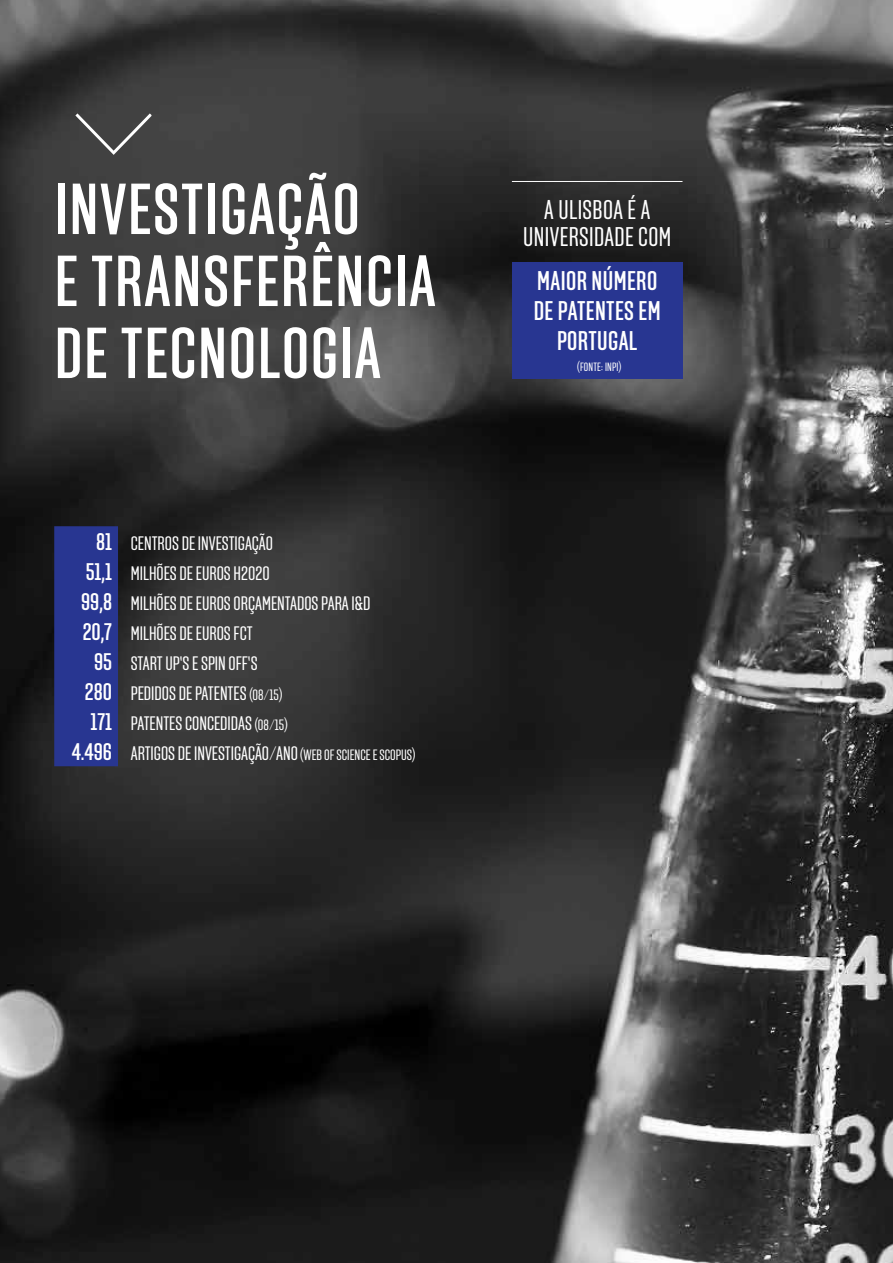
<style>
.page{position:relative;width:893px;height:1263px;background:#fff}
.page>*{position:absolute;margin:0;border:0;box-sizing:border-box;transform-origin:0 0}
.t1{font:500 72px/72px "Solido Compressed";letter-spacing:.025em;color:#fff}
.t2{font:500 27px/30px "Solido Compressed";letter-spacing:.015em;color:#fff;text-align:center}
.t3{font:27px/27px "Solido Compressed";letter-spacing:.015em;color:#fff;text-align:center}
.t4{font:19.5px "Solido Compressed";color:#fff}
.t5{font:12px "Solido Compressed";letter-spacing:.015em;color:#fff}
.s1{font-weight:500;font-size:24px}
.s2{font-size:15px}
</style>
<div class="page">
<img style="left:0;top:0;width:893px;height:1263px">
<svg style="left:75px;top:113px;width:76px;height:42px;background:#535353"></svg>
<hr style="left:512px;top:181px;width:170px;height:1px;background:#fff">
<div style="left:512px;top:262px;width:170px;height:116px;background:#283691"></div>
<div style="left:54px;top:526px;width:64px;height:240px;background:#283691"></div>
<h1 class="t1" style="left:55px;top:176px;width:382px">INVESTIGAÇÃO<br>E TRANSFERÊNCIA<br>DE TECNOLOGIA</h1>
<p class="t4" style="left:96px;top:532px;width:178px"><span class="s1">81</span> CENTROS DE INVESTIGAÇÃO</p>
<p class="t4" style="left:86px;top:562px;width:185px"><span class="s1">51,1</span> MILHÕES DE EUROS H2020</p>
<p class="t4" style="left:81px;top:592px;width:291px"><span class="s1">99,8</span> MILHÕES DE EUROS ORÇAMENTADOS PARA I&amp;D</p>
<p class="t4" style="left:83px;top:622px;width:171px"><span class="s1">20,7</span> MILHÕES DE EUROS FCT</p>
<p class="t4" style="left:94px;top:652px;width:165px"><span class="s1">95</span> START UP’S E SPIN OFF’S</p>
<p class="t4" style="left:85px;top:682px;width:199px"><span class="s1">280</span> PEDIDOS DE PATENTES <span class="s2">(08/15)</span></p>
<p class="t4" style="left:91px;top:712px;width:199px"><span class="s1">171</span> PATENTES CONCEDIDAS <span class="s2">(08/15)</span></p>
<p class="t4" style="left:72px;top:742px;width:345px"><span class="s1">4.496</span> ARTIGOS DE INVESTIGAÇÃO/ANO <span class="s2">(WEB OF SCIENCE E SCOPUS)</span></p>
<h2 class="t3" style="left:523px;top:197px;width:150px">A ULISBOA É A<br>UNIVERSIDADE COM</h2>
<h2 class="t2" style="left:534px;top:267px;width:128px">MAIOR NÚMERO<br>DE PATENTES EM<br>PORTUGAL</h2>
<p class="t5" style="left:577px;top:360px;width:46px">(FONTE: INPI)</p>
</div>
